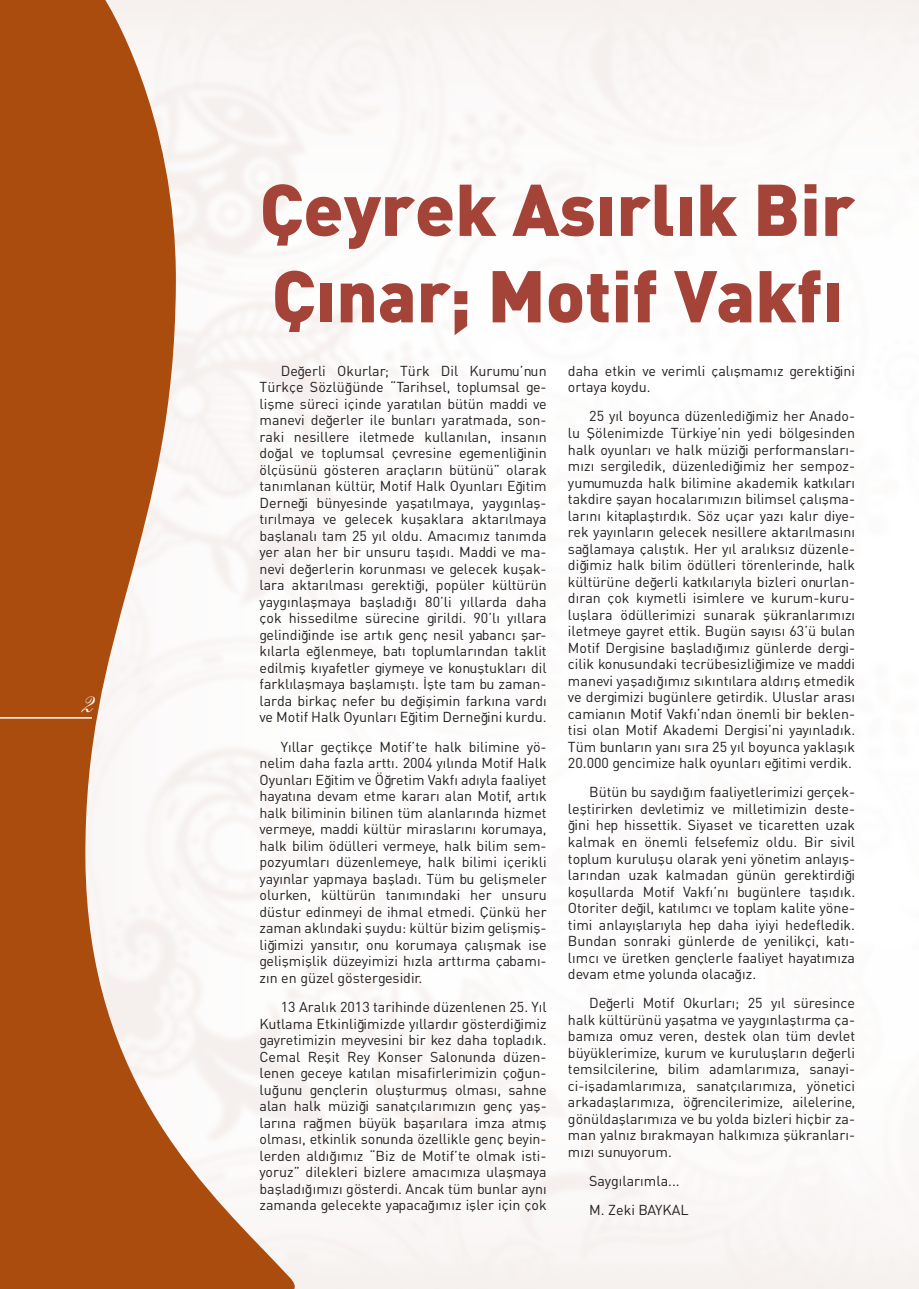
<style>
.page{position:relative;width:919px;height:1289px;background:#fff}
.page>*{position:absolute;margin:0;border:0;box-sizing:border-box;transform-origin:0 0}
.t1{font:72px/86.4px "DIN Black Tr";color:#a44338}
.t2{font:33px "Shell Script Normal Tr";color:#fff}
.t3{font:14.25px/16.5px "DIN Tr";color:#231f20;text-align:justify}
</style>
<div class="page">
<svg style="left:0;top:0;width:296px;height:1288px"></svg>
<hr style="left:0;top:717px;width:92px;height:1px;background:#fff">
<h2 class="t2" style="left:76px;top:682px;width:14px">2</h2>
<h1 class="t1" style="left:259px;top:163px;width:597px">Çeyrek Asırlık Bir<br>Çınar; Motif Vakfı</h1>
<p class="t3" style="left:259px;top:362px;width:289px;text-indent:21px">Değerli Okurlar; Türk Dil Kurumu’nun Türkçe Sözlüğünde “Tarihsel, toplumsal ge&shy;lişme süreci içinde yaratılan bütün maddi ve manevi değerler ile bunları yaratmada, son&shy;raki nesillere iletmede kullanılan, insanın doğal ve toplumsal çevresine egemenliğinin ölçüsünü gösteren araçların bütünü” olarak tanımlanan kültür, Motif Halk Oyunları Eğitim Derneği bünyesinde yaşatılmaya, yaygınlaş&shy;tırılmaya ve gelecek kuşaklara aktarılmaya başlanalı tam 25 yıl oldu. Amacımız tanımda yer alan her bir unsuru taşıdı. Maddi ve ma&shy;nevi değerlerin korunması ve gelecek kuşak&shy;lara aktarılması gerektiği, popüler kültürün yaygınlaşmaya başladığı 80’li yıllarda daha çok hissedilme sürecine girildi. 90’lı yıllara gelindiğinde ise artık genç nesil yabancı şar&shy;kılarla eğlenmeye, batı toplumlarından taklit edilmiş kıyafetler giymeye ve konuştukları dil farklılaşmaya başlamıştı. İşte tam bu zaman&shy;larda birkaç nefer bu değişimin farkına vardı ve Motif Halk Oyunları Eğitim Derneğini kurdu.</p>
<p class="t3" style="left:259px;top:738px;width:289px;text-indent:21px">Yıllar geçtikçe Motif’te halk bilimine yö&shy;nelim daha fazla arttı. 2004 yılında Motif Halk Oyunları Eğitim ve Öğretim Vakfı adıyla faaliyet hayatına devam etme kararı alan Motif, artık halk biliminin bilinen tüm alanlarında hizmet vermeye, maddi kültür miraslarını korumaya, halk bilim ödülleri vermeye, halk bilim sem&shy;pozyumları düzenlemeye, halk bilimi içerikli yayınlar yapmaya başladı. Tüm bu gelişmeler olurken, kültürün tanımındaki her unsuru düstur edinmeyi de ihmal etmedi. Çünkü her zaman aklındaki şuydu: kültür bizim gelişmiş&shy;liğimizi yansıtır, onu korumaya çalışmak ise gelişmişlik düzeyimizi hızla arttırma çabamı&shy;zın en güzel göstergesidir.</p>
<p class="t3" style="left:259px;top:998px;width:289px;text-indent:21px">13 Aralık 2013 tarihinde düzenlenen 25. Yıl Kutlama Etkinliğimizde yıllardır gösterdiğimiz gayretimizin meyvesini bir kez daha topladık.<br>Cemal Reşit Rey Konser Salonunda düzen&shy;lenen geceye katılan misafirlerimizin çoğun&shy;luğunu gençlerin oluşturmuş olması, sahne alan halk müziği sanatçılarımızın genç yaş&shy;larına rağmen büyük başarılara imza atmış olması, etkinlik sonunda özellikle genç beyin&shy;lerden aldığımız “Biz de Motif’te olmak isti&shy;yoruz” dilekleri bizlere amacımıza ulaşmaya başladığımızı gösterdi. Ancak tüm bunlar aynı zamanda gelecekte yapacağımız işler için çok</p>
<p class="t3" style="left:568px;top:362px;width:289px">daha etkin ve verimli çalışmamız gerektiğini ortaya koydu.</p>
<p class="t3" style="left:568px;top:408px;width:289px;text-indent:21px">25 yıl boyunca düzenlediğimiz her Anado&shy;lu Şölenimizde Türkiye’nin yedi bölgesinden halk oyunları ve halk müziği performansları&shy;mızı sergiledik, düzenlediğimiz her sempoz&shy;yumumuzda halk bilimine akademik katkıları takdire şayan hocalarımızın bilimsel çalışma&shy;larını kitaplaştırdık. Söz uçar yazı kalır diye&shy;rek yayınların gelecek nesillere aktarılmasını sağlamaya çalıştık. Her yıl aralıksız düzenle&shy;diğimiz halk bilim ödülleri törenlerinde, halk kültürüne değerli katkılarıyla bizleri onurlan&shy;dıran çok kıymetli isimlere ve kurum-kuru&shy;luşlara ödüllerimizi sunarak şükranlarımızı iletmeye gayret ettik. Bugün sayısı 63’ü bulan Motif Dergisine başladığımız günlerde dergi&shy;cilik konusundaki tecrübesizliğimize ve maddi manevi yaşadığımız sıkıntılara aldırış etmedik ve dergimizi bugünlere getirdik. Uluslar arası camianın Motif Vakfı’ndan önemli bir beklen&shy;tisi olan Motif Akademi Dergisi’ni yayınladık.<br>Tüm bunların yanı sıra 25 yıl boyunca yaklaşık 20.000 gencimize halk oyunları eğitimi verdik.</p>
<p class="t3" style="left:568px;top:783px;width:289px;text-indent:21px">Bütün bu saydığım faaliyetlerimizi gerçek&shy;leştirirken devletimiz ve milletimizin deste&shy;ğini hep hissettik. Siyaset ve ticaretten uzak kalmak en önemli felsefemiz oldu. Bir sivil toplum kuruluşu olarak yeni yönetim anlayış&shy;larından uzak kalmadan günün gerektirdiği koşullarda Motif Vakfı’nı bugünlere taşıdık.<br>Otoriter değil, katılımcı ve toplam kalite yöne&shy;timi anlayışlarıyla hep daha iyiyi hedefledik.<br>Bundan sonraki günlerde de yenilikçi, katı&shy;lımcı ve üretken gençlerle faaliyet hayatımıza devam etme yolunda olacağız.</p>
<p class="t3" style="left:568px;top:994px;width:289px;text-indent:21px">Değerli Motif Okurları; 25 yıl süresince halk kültürünü yaşatma ve yaygınlaştırma ça&shy;bamıza omuz veren, destek olan tüm devlet büyüklerimize, kurum ve kuruluşların değerli temsilcilerine, bilim adamlarımıza, sanayi&shy;ci-işadamlarımıza, sanatçılarımıza, yönetici arkadaşlarımıza, öğrencilerimize, ailelerine, gönüldaşlarımıza ve bu yolda bizleri hiçbir za&shy;man yalnız bırakmayan halkımıza şükranları&shy;mızı sunuyorum.</p>
<p class="t3" style="left:589px;top:1166px;width:101px;line-height:29.2px">Saygılarımla...<br>M. Zeki BAYKAL</p>
</div>
